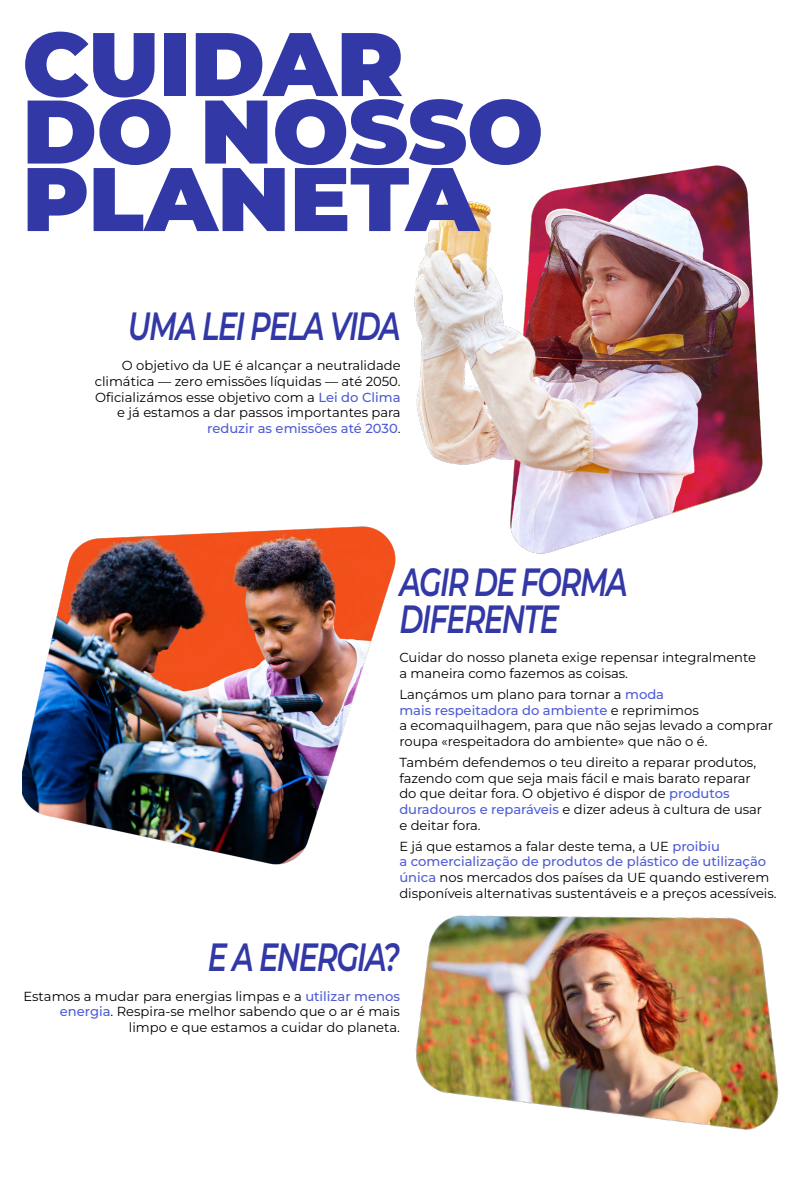
<style>
.page{position:relative;width:800px;height:1200px;background:#fff}
.page>*{position:absolute;margin:0;border:0;box-sizing:border-box;transform-origin:0 0}
.h2_4{font:900 90px/67.5px "Montserrat";color:#3238a6}
.h3_4_r{font:italic 600 39.38px "Montserrat";letter-spacing:-.05em;color:#3238a6;scale:.73 1}
.h3_4{font:italic 600 39.38px/36.8px "Montserrat";letter-spacing:-.05em;color:#3238a6;scale:.73 1}
.p2{font:13.12px/15.8px "Montserrat";color:#000}
.p2_r{font:13.12px/15.8px "Montserrat";color:#000;text-align:right}
.s1{font-weight:500;color:#4f5cd6}
</style>
<div class="page">
<img style="left:415px;top:915px;width:364px;height:215px">
<img style="left:414px;top:165px;width:349px;height:389px">
<img style="left:22px;top:526px;width:374px;height:339px">
<h2 class="h2_4" style="left:22px;top:25px;width:522px">CUIDAR<br>DO NOSSO<br>PLANETA</h2>
<h3 class="h3_4_r" style="left:128px;top:299px;width:375px">UMA LEI PELA VIDA</h3>
<p class="p2_r" style="left:95px;top:357px;width:307px">O objetivo da UE é alcançar a neutralidade climática — zero emissões líquidas — até 2050.<br>Oficializámos esse objetivo com a <span class="s1">Lei do Clima </span>e já estamos a dar passos importantes para <span class="s1">reduzir as emissões até 2030</span>.</p>
<h3 class="h3_4" style="left:399px;top:562px;width:315px">AGIR DE FORMA<br>DIFERENTE</h3>
<p class="p2" style="left:399px;top:649px;width:358px">Cuidar do nosso planeta exige repensar integralmente a maneira como fazemos as coisas.</p>
<p class="p2" style="left:399px;top:686px;width:375px">Lançámos um plano para tornar a <span class="s1">moda<br>mais respeitadora do ambiente</span> e reprimimos<br>a ecomaquilhagem, para que não sejas levado a comprar roupa «respeitadora do ambiente» que não o é.</p>
<p class="p2" style="left:399px;top:754px;width:364px">Também defendemos o teu direito a reparar produtos, fazendo com que seja mais fácil e mais barato reparar do que deitar fora. O objetivo é dispor de <span class="s1">produtos duradouros e reparáveis</span> e dizer adeus à cultura de usar e deitar fora.</p>
<p class="p2" style="left:399px;top:838px;width:379px">E já que estamos a falar deste tema, a UE <span class="s1">proibiu<br>a comercialização de produtos de plástico de utilização única</span> nos mercados dos países da UE quando estiverem disponíveis alternativas sustentáveis e a preços acessíveis.</p>
<h3 class="h3_4_r" style="left:208px;top:929px;width:265px">E A ENERGIA?</h3>
<p class="p2_r" style="left:24px;top:988px;width:378px">Estamos a mudar para energias limpas e a <span class="s1">utilizar menos energia</span>. Respira-se melhor sabendo que o ar é mais limpo e que estamos a cuidar do planeta.</p>
</div>
